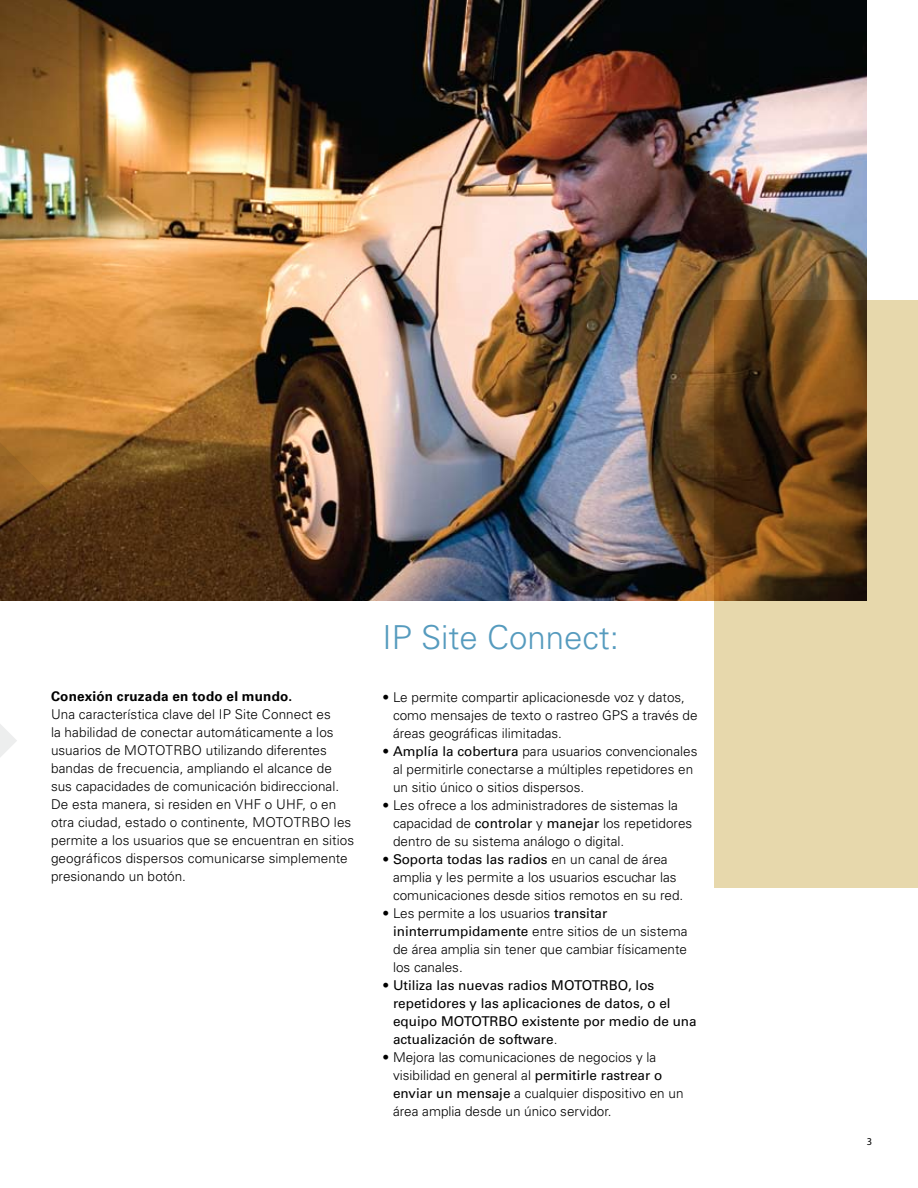
<style>
.page{position:relative;width:918px;height:1188px;background:#fff}
.page>*{position:absolute;margin:0;border:0;box-sizing:border-box;transform-origin:0 0}
.t1{font:300 33px "Univers LT Std";color:#569bbe}
.t2{font:300 13.5px/18px "Univers LT Std";color:#000}
.t3{font:13.5px/18px "Univers LT Std";color:#000}
.t4{font:700 13.5px "Univers LT Std";letter-spacing:.015em;color:#000}
.t5{font:10.5px "Myriad Pro";color:#000}
.s1{font-weight:400}
.s2{font-weight:300}
</style>
<div class="page">
<svg style="left:0;top:600px;width:64px;height:157px"></svg>
<div style="left:714px;top:300px;width:204px;height:588px;background:#e7d8ac"></div>
<img style="left:0;top:0;width:867px;height:600px">
<p class="t4" style="left:51px;top:688px;width:243px">Conexión cruzada en todo el mundo.</p>
<p class="t2" style="left:51px;top:705px;width:305px">Una característica clave del IP Site Connect es<br>la habilidad de conectar automáticamente a los usuarios de MOTOTRBO utilizando diferentes bandas de frecuencia, ampliando el alcance de sus capacidades de comunicación bidireccional.<br>De esta manera, si residen en VHF o UHF, o en otra ciudad, estado o continente, MOTOTRBO les permite a los usuarios que se encuentran en sitios geográficos dispersos comunicarse simplemente presionando un botón.</p>
<h1 class="t1" style="left:383px;top:617px;width:238px">IP Site Connect:</h1>
<p class="t2" style="left:393px;top:688px;width:306px;text-indent:-11px">• Le permite compartir aplicacionesde voz y datos, como mensajes de texto o rastreo GPS a través de áreas geográficas ilimitadas.</p>
<p class="t2" style="left:393px;top:742px;width:306px;text-indent:-11px">• <span class="s1">Amplía la cobertura</span> para usuarios convencionales al permitirle conectarse a múltiples repetidores en un sitio único o sitios dispersos.</p>
<p class="t2" style="left:393px;top:796px;width:301px;text-indent:-11px">• Les ofrece a los administradores de sistemas la capacidad de <span class="s1">controlar</span> y <span class="s1">manejar</span> los repetidores dentro de su sistema análogo o digital.</p>
<p class="t2" style="left:393px;top:850px;width:292px;text-indent:-11px">• <span class="s1">Soporta todas las radios</span> en un canal de área amplia y les permite a los usuarios escuchar las comunicaciones desde sitios remotos en su red.</p>
<p class="t2" style="left:393px;top:904px;width:296px;text-indent:-11px">• Les permite a los usuarios <span class="s1">transitar ininterrumpidamente</span> entre sitios de un sistema de área amplia sin tener que cambiar físicamente los canales.</p>
<p class="t3" style="left:393px;top:976px;width:305px;text-indent:-11px"><span class="s2">•</span> Utiliza las nuevas radios MOTOTRBO, los repetidores y las aplicaciones de datos, o el equipo MOTOTRBO existente por medio de una actualización de software<span class="s2">.</span></p>
<p class="t2" style="left:393px;top:1048px;width:292px;text-indent:-11px">• Mejora las comunicaciones de negocios y la visibilidad en general al <span class="s1">permitirle rastrear o enviar un mensaje</span> a cualquier dispositivo en un área amplia desde un único servidor.</p>
<p class="t5" style="left:867px;top:1135px;width:7px">3</p>
</div>
